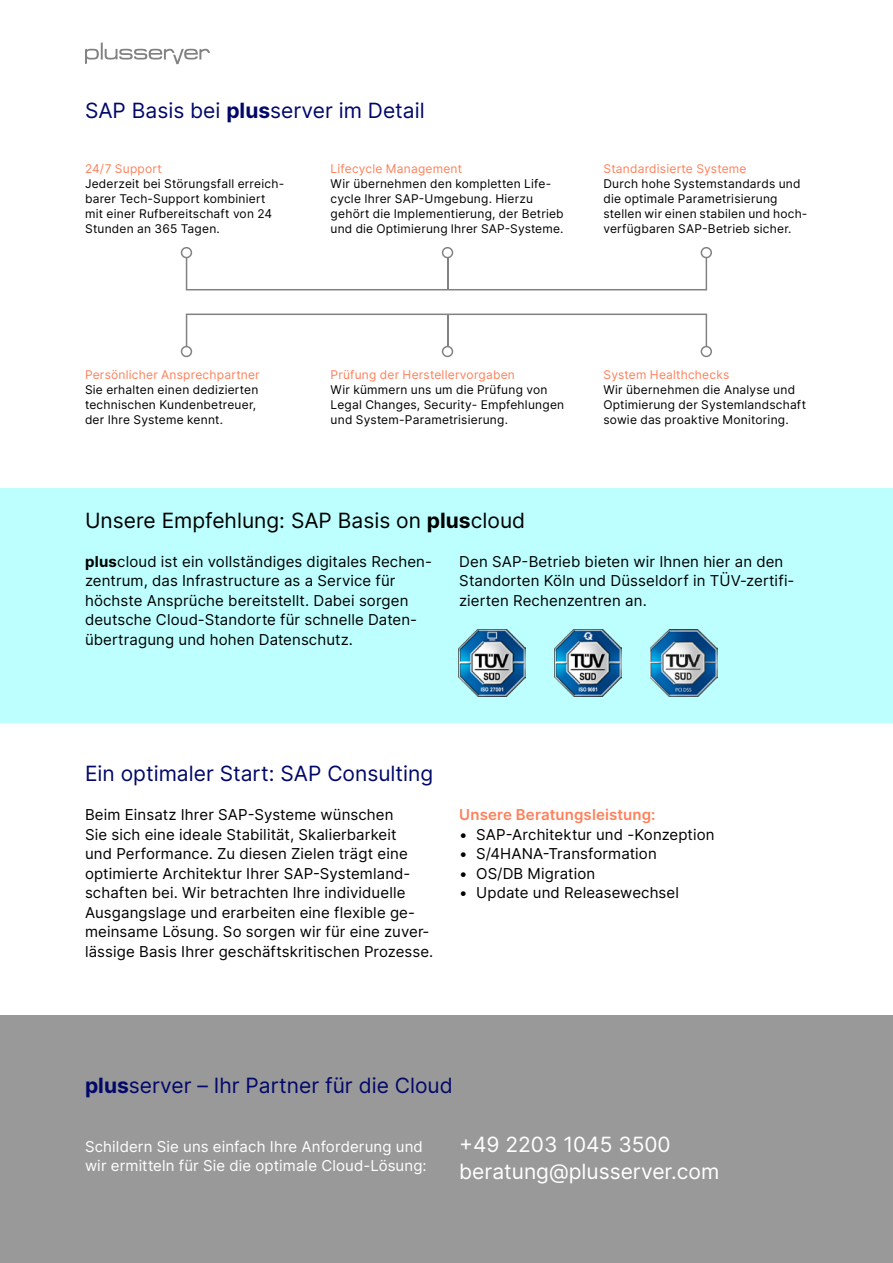
<style>
.page{position:relative;width:893px;height:1263px;background:#fff}
.page>*{position:absolute;margin:0;border:0;box-sizing:border-box;transform-origin:0 0}
.t1{font:21px "Inter";color:#010869}
.t2{font:21px/27px "Inter";color:#fff}
.t3{font:21px "Inter";color:#000}
.t4{font:15px/19.5px "Inter";letter-spacing:.01em;color:#000}
.t5{font:15px/19.5px "Inter";letter-spacing:.01em;color:#fff}
.t6{font:600 15px "Inter";letter-spacing:.01em;color:#ff805a}
.t7{font:12px/15px "Inter";letter-spacing:.02em;color:#000}
.t8{font:12px "Inter";letter-spacing:.02em;color:#ff805a}
.s1{font-weight:700}
</style>
<div class="page">
<div style="left:0;top:1015px;width:893px;height:248px;background:#999"></div>
<svg style="left:85px;top:42px;width:125px;height:22px"></svg>
<div style="left:0;top:489px;width:893px;height:234px;background:#bdffff"></div>
<img style="left:459px;top:629px;width:67px;height:67px">
<img style="left:554px;top:629px;width:67px;height:67px">
<img style="left:650px;top:629px;width:67px;height:67px">
<svg style="left:181px;top:247px;width:531px;height:43px"></svg>
<svg style="left:181px;top:314px;width:531px;height:43px"></svg>
<h1 class="t1" style="left:85px;top:95px;width:341px">SAP Basis bei <span class="s1">plus</span>server im Detail</h1>
<p class="t8" style="left:85px;top:160px;width:78px">24/7 Support</p>
<p class="t7" style="left:85px;top:176px;width:201px">Jederzeit bei Störungsfall erreich&shy;barer Tech-Support kombiniert mit einer Ruf bereitschaft von 24<br>Stunden an 365 Tagen.</p>
<p class="t8" style="left:331px;top:160px;width:133px">Lifecycle Management</p>
<p class="t7" style="left:331px;top:176px;width:235px">Wir übernehmen den kompletten Life&shy;cycle Ihrer SAP-Umgebung. Hierzu gehört die Imple men tierung, der Betrieb und die Optimierung Ihrer SAP-Systeme.</p>
<p class="t8" style="left:603px;top:160px;width:145px">Standardisierte Systeme</p>
<p class="t7" style="left:603px;top:176px;width:206px">Durch hohe Systemstandards und die optimale Parametrisierung stellen wir einen stabilen und hoch&shy;verfügbaren SAP-Betrieb sicher.</p>
<p class="t8" style="left:85px;top:366px;width:176px">Persönlicher Ansprechpartner</p>
<p class="t7" style="left:85px;top:381px;width:175px">Sie erhalten einen dedizierten technischen Kundenbetreuer, der Ihre Systeme kennt.</p>
<p class="t8" style="left:331px;top:366px;width:186px">Prüfung der Herstellervorgaben</p>
<p class="t7" style="left:331px;top:381px;width:235px">Wir kümmern uns um die Prüfung von<br>Legal Changes, Security- Empfehlungen und System-Parametrisierung.</p>
<p class="t8" style="left:603px;top:366px;width:127px">System Healthchecks</p>
<p class="t7" style="left:603px;top:381px;width:204px">Wir übernehmen die Analyse und<br>Optimierung der System landschaft sowie das proaktive Monitoring.</p>
<h1 class="t3" style="left:85px;top:505px;width:442px">Unsere Empfehlung: SAP Basis on <span class="s1">plus</span>cloud</h1>
<p class="t4" style="left:85px;top:551px;width:348px"><span class="s1">plus</span>cloud ist ein vollständiges digitales Rechen&shy;zentrum, das Infrastructure as a Service für höchste Ansprüche bereitstellt. Dabei sorgen deutsche Cloud-Standorte für schnelle Daten&shy;übertragung und hohen Datenschutz.</p>
<p class="t4" style="left:459px;top:551px;width:337px">Den SAP-Betrieb bieten wir Ihnen hier an den<br>Standorten Köln und Düsseldorf in TÜV-zertifi&shy;zierten Rechenzentren an.</p>
<h1 class="t1" style="left:85px;top:758px;width:350px">Ein optimaler Start: SAP Consulting</h1>
<p class="t4" style="left:85px;top:804px;width:350px">Beim Einsatz Ihrer SAP-Systeme wünschen<br>Sie sich eine ideale Stabilität, Skalierbarkeit<br>und Performance. Zu diesen Zielen trägt eine optimierte Architektur Ihrer SAP-Systemland&shy;schaften bei. Wir betrachten Ihre individuelle Ausgangslage und erarbeiten eine flexible ge&shy;meinsame Lösung. So sorgen wir für eine zuver&shy;lässige Basis Ihrer geschäftskritischen Prozesse.</p>
<p class="t6" style="left:459px;top:804px;width:198px">Unsere Beratungsleistung:</p>
<p class="t4" style="left:459px;top:824px;width:257px">• SAP-Architektur und -Konzeption</p>
<p class="t4" style="left:459px;top:843px;width:199px">• S/4HANA-Transformation</p>
<p class="t4" style="left:459px;top:863px;width:138px">• OS/DB Migration</p>
<p class="t4" style="left:459px;top:882px;width:221px">• Update und Releasewechsel</p>
<h1 class="t1" style="left:85px;top:1070px;width:369px"><span class="s1">plus</span>server – Ihr Partner für die Cloud</h1>
<p class="t5" style="left:85px;top:1136px;width:343px">Schildern Sie uns einfach Ihre Anforderung und wir ermitteln für Sie die optimale Cloud-Lösung:</p>
<h1 class="t2" style="left:459px;top:1130px;width:262px">+49 2203 1045 3500 beratung@plusserver.com</h1>
</div>
